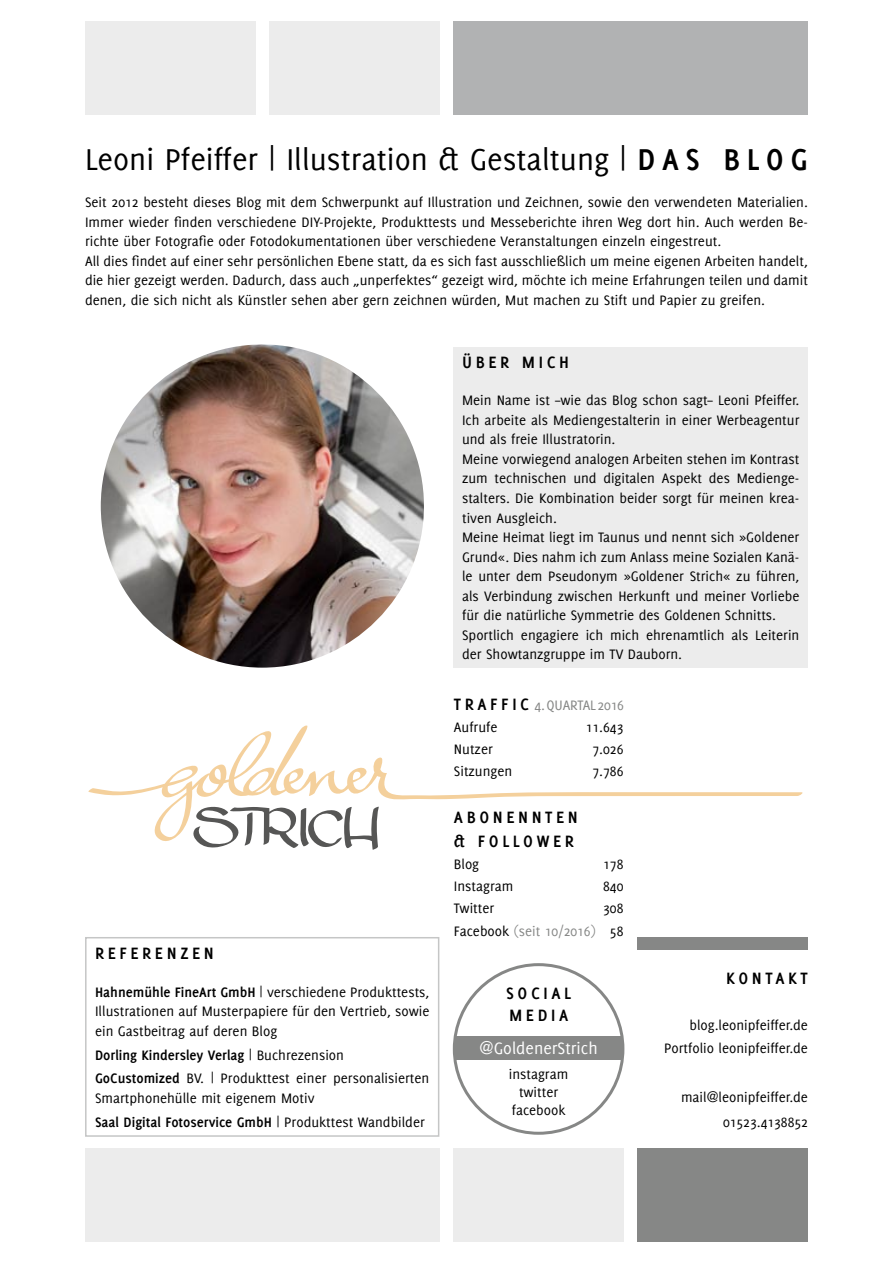
<style>
.page{position:relative;width:893px;height:1263px;background:#fff}
.page>*{position:absolute;margin:0;border:0;box-sizing:border-box;transform-origin:0 0}
.t1{font:33px "Delicious";color:#000}
.t2{font:700 18px/24.3px "Delicious";letter-spacing:.2em;color:#000}
.t3{font:18px "Delicious";color:#fff}
.t4{font:15px/19.5px "Delicious";color:#000}
.t5{font:15px/22.2px "Delicious";letter-spacing:-.01em;color:#868786}
.s1{font-weight:700}
.s2{font-weight:700;font-size:18px;color:#000}
.s3{color:#000}
.s4{color:#868786}
</style>
<div class="page">
<svg style="left:88px;top:725px;width:715px;height:116px"></svg>
<svg style="left:191px;top:806px;width:188px;height:44px"></svg>
<div style="left:85px;top:21px;width:170px;height:94px;background:#ececec"></div>
<div style="left:269px;top:21px;width:170px;height:94px;background:#ececec"></div>
<div style="left:638px;top:1148px;width:170px;height:94px;background:#868786"></div>
<div style="left:454px;top:1148px;width:170px;height:94px;background:#ececec"></div>
<div style="left:454px;top:21px;width:354px;height:94px;background:#b1b2b3"></div>
<div style="left:454px;top:347px;width:354px;height:320px;background:#ececec"></div>
<div style="left:85px;top:937px;width:354px;height:200px;border:2px solid #c5c6c6"></div>
<div style="left:638px;top:937px;width:170px;height:13px;background:#868786"></div>
<div style="left:85px;top:1148px;width:354px;height:94px;background:#ececec"></div>
<img style="left:101px;top:344px;width:323px;height:324px;border-radius:162px">
<div style="left:455px;top:1036px;width:167px;height:24px;background:#868786"></div>
<h1 class="t1" style="left:85px;top:140px;width:724px">Leoni Pfeiffer | Illustration &amp; Gestaltung | <span class="s1">D A S B LO G</span></h1>
<p class="t4" style="left:85px;top:192px;width:724px">Seit 2012 besteht dieses Blog mit dem Schwerpunkt auf Illustration und Zeichnen, sowie den verwendeten Materialien.<br>Immer wieder finden verschiedene DIY-Projekte, Produkttests und Messeberichte ihren Weg dort hin. Auch werden Be&shy;richte über Fotografie oder Fotodokumentationen über verschiedene Veranstaltungen einzeln eingestreut.<br>All dies findet auf einer sehr persönlichen Ebene statt, da es sich fast ausschließlich um meine eigenen Arbeiten handelt, die hier gezeigt werden. Dadurch, dass auch „unperfektes“ gezeigt wird, möchte ich meine Erfahrungen teilen und damit denen, die sich nicht als Künstler sehen aber gern zeichnen würden, Mut machen zu Stift und Papier zu greifen.</p>
<p class="t2" style="left:462px;top:350px;width:108px">ÜBER MICH</p>
<p class="t4" style="left:462px;top:391px;width:339px">Mein Name ist –wie das Blog schon sagt– Leoni Pfeiffer.<br>Ich arbeite als Mediengestalterin in einer Werbeagentur und als freie Illustratorin.<br>Meine vorwiegend analogen Arbeiten stehen im Kontrast zum technischen und digitalen Aspekt des Medienge&shy;stalters. Die Kombination beider sorgt für meinen krea&shy;tiven Ausgleich.<br>Meine Heimat liegt im Taunus und nennt sich »Goldener Grund«. Dies nahm ich zum Anlass meine Sozialen Kanä&shy;le unter dem Pseudonym »Goldener Strich« zu führen, als Verbindung zwischen Herkunft und meiner Vorliebe für die natürliche Symmetrie des Goldenen Schnitts.<br>Sportlich engagiere ich mich ehrenamtlich als Leiterin der Showtanzgruppe im TV Dauborn.</p>
<p class="t5" style="left:454px;top:694px;width:172px"><span class="s2">T r a f f ic</span> 4. Quartal 2016<br><span class="s3">Aufrufe</span></p>
<p class="t4" style="left:586px;top:717px;width:39px">11.643</p>
<p class="t2" style="left:95px;top:941px;width:47px">Refere</p>
<p class="t2" style="left:167px;top:941px;width:49px">nzen</p>
<p class="t4" style="left:95px;top:982px;width:336px;text-align:justify"><span class="s1">Hahnemühle FineArt GmbH</span> | verschiedene Produkttests, Illustrationen auf Musterpapiere für den Vertrieb, sowie ein Gastbeitrag auf deren Blog</p>
<p class="t4" style="left:95px;top:1043px;width:336px;line-height:23.7px"><span class="s1">Dorling Kindersley Verlag</span> | Buchrezension<br><span class="s1">GoCustomized</span> BV. | Produkttest einer personalisierten</p>
<p class="t4" style="left:95px;top:1086px;width:331px;line-height:23.7px">Smartphonehülle mit eigenem Motiv<br><span class="s1">Saal Digital Fotoservice GmbH</span> | Produkttest Wandbilder</p>
<p class="t4" style="left:454px;top:739px;width:40px">Nutzer</p>
<p class="t4" style="left:593px;top:739px;width:32px">7.026</p>
<p class="t4" style="left:454px;top:761px;width:60px">Sitzungen</p>
<p class="t4" style="left:593px;top:761px;width:32px">7.786</p>
<p class="t2" style="left:454px;top:804px;width:126px">Ab onennte n &amp; Follower</p>
<p class="t4" style="left:454px;top:854px;width:27px">Blog</p>
<p class="t4" style="left:603px;top:854px;width:22px">178</p>
<p class="t4" style="left:454px;top:876px;width:61px">Instagram</p>
<p class="t4" style="left:603px;top:876px;width:22px">840</p>
<p class="t4" style="left:454px;top:898px;width:42px">Twitter</p>
<p class="t4" style="left:454px;top:897px;width:171px;line-height:22.2px;text-align:right">308<br>Facebook <span class="s4">(seit 10/2016)</span> 58</p>
<p class="t2" style="left:506px;top:982px;width:66px;line-height:21.6px">Soci al<br>Medi</p>
<p class="t2" style="left:559px;top:1003px;width:11px">a</p>
<p class="t3" style="left:480px;top:1038px;width:120px">@GoldenerStrich</p>
<p class="t4" style="left:509px;top:1064px;width:61px;line-height:18px;text-align:center">instagram twitter facebook</p>
<p class="t2" style="left:726px;top:966px;width:73px">Kontakt</p>
<p class="t4" style="left:664px;top:1013px;width:145px;line-height:23.1px;text-align:right">blog.leonipfeiffer.de<br>Portfolio leonipfeiffer.de</p>
<p class="t4" style="left:681px;top:1085px;width:128px;line-height:24.6px;text-align:right">mail@leonipfeiffer.de<br>01523.4138852</p>
</div>
